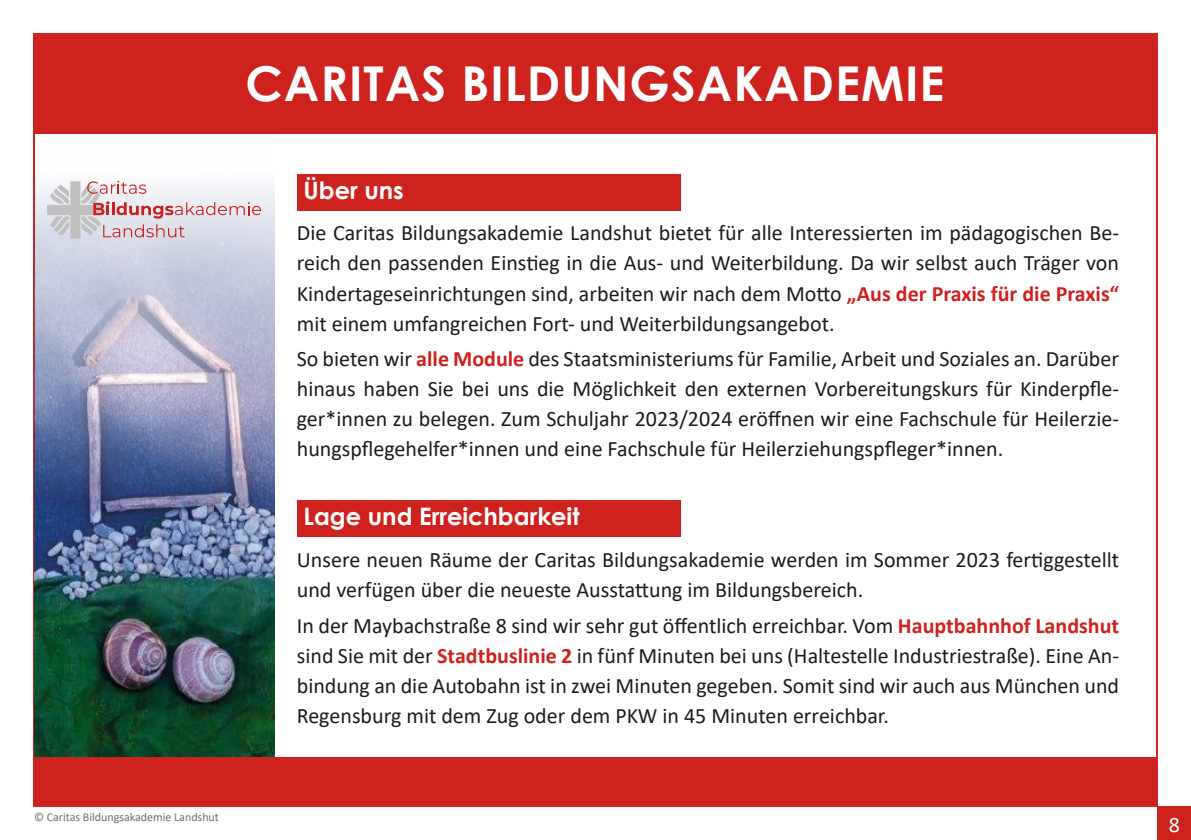
<style>
.page{position:relative;width:1191px;height:840px;background:#fff}
.page>*{position:absolute;margin:0;border:0;box-sizing:border-box;transform-origin:0 0}
.t1{font:700 48px "Century Gothic";letter-spacing:.02em;color:#fff}
.t2{font:700 24px "Century Gothic";color:#fff}
.t3{font:22px/30px "Calibri";color:#1d1d1b;text-align:justify}
.t4{font:22px "Calibri";color:#fff}
.t5{font:12px "Calibri";color:#70706f}
.s1{font-weight:700;color:#cd221e}
</style>
<div class="page">
<div style="left:297px;top:174px;width:383px;height:36px;background:#cd221e"></div>
<div style="left:297px;top:500px;width:383px;height:36px;background:#cd221e"></div>
<div style="left:33px;top:33px;width:1124px;height:100px;background:#cd221e"></div>
<img style="left:34px;top:133px;width:240px;height:623px">
<div style="left:34px;top:756px;width:1123px;height:49px;background:#cd221e"></div>
<svg style="left:47px;top:181px;width:214px;height:57px"></svg>
<div style="left:1158px;top:806px;width:33px;height:33px;background:#cd221e"></div>
<p class="t1" style="left:245px;top:47px;width:700px">CARITAS BILDUNGSAKADEMIE</p>
<p class="t2" style="left:303px;top:172px;width:102px">Über uns</p>
<p class="t3" style="left:297px;top:217px;width:824px">Die Caritas Bildungsakademie Landshut bietet für alle Interessierten im pädagogischen Be&shy;reich den passenden Einstieg in die Aus- und Weiterbildung. Da wir selbst auch Träger von Kindertageseinrichtungen sind, arbeiten wir nach dem Motto <span class="s1">„Aus der Praxis für die Praxis“ </span>mit einem umfangreichen Fort- und Weiterbildungsangebot.</p>
<p class="t3" style="left:297px;top:343px;width:824px">So bieten wir <span class="s1">alle Module</span> des Staatsministeriums für Familie, Arbeit und Soziales an. Darüber hinaus haben Sie bei uns die Möglichkeit den externen Vorbereitungskurs für Kinderpfle&shy;ger*innen zu belegen. Zum Schuljahr 2023/2024 eröffnen wir eine Fachschule für Heilerzie&shy;hungspflegehelfer*innen und eine Fachschule für Heilerziehungspfleger*innen.</p>
<p class="t2" style="left:303px;top:498px;width:277px">Lage und Erreichbarkeit</p>
<p class="t3" style="left:297px;top:543px;width:824px">Unsere neuen Räume der Caritas Bildungsakademie werden im Sommer 2023 fertiggestellt und verfügen über die neueste Ausstattung im Bildungsbereich.</p>
<p class="t3" style="left:297px;top:609px;width:824px">In der Maybachstraße 8 sind wir sehr gut öffentlich erreichbar. Vom <span class="s1">Hauptbahnhof Landshut </span>sind Sie mit der <span class="s1">Stadtbuslinie 2</span> in fünf Minuten bei uns (Haltestelle Industriestraße). Eine An&shy;bindung an die Autobahn ist in zwei Minuten gegeben. Somit sind wir auch aus München und Regensburg mit dem Zug oder dem PKW in 45 Minuten erreichbar.</p>
<p class="t5" style="left:34px;top:807px;width:186px">© Caritas Bildungsakademie Landshut</p>
<p class="t4" style="left:1168px;top:808px;width:13px">8</p>
</div>
